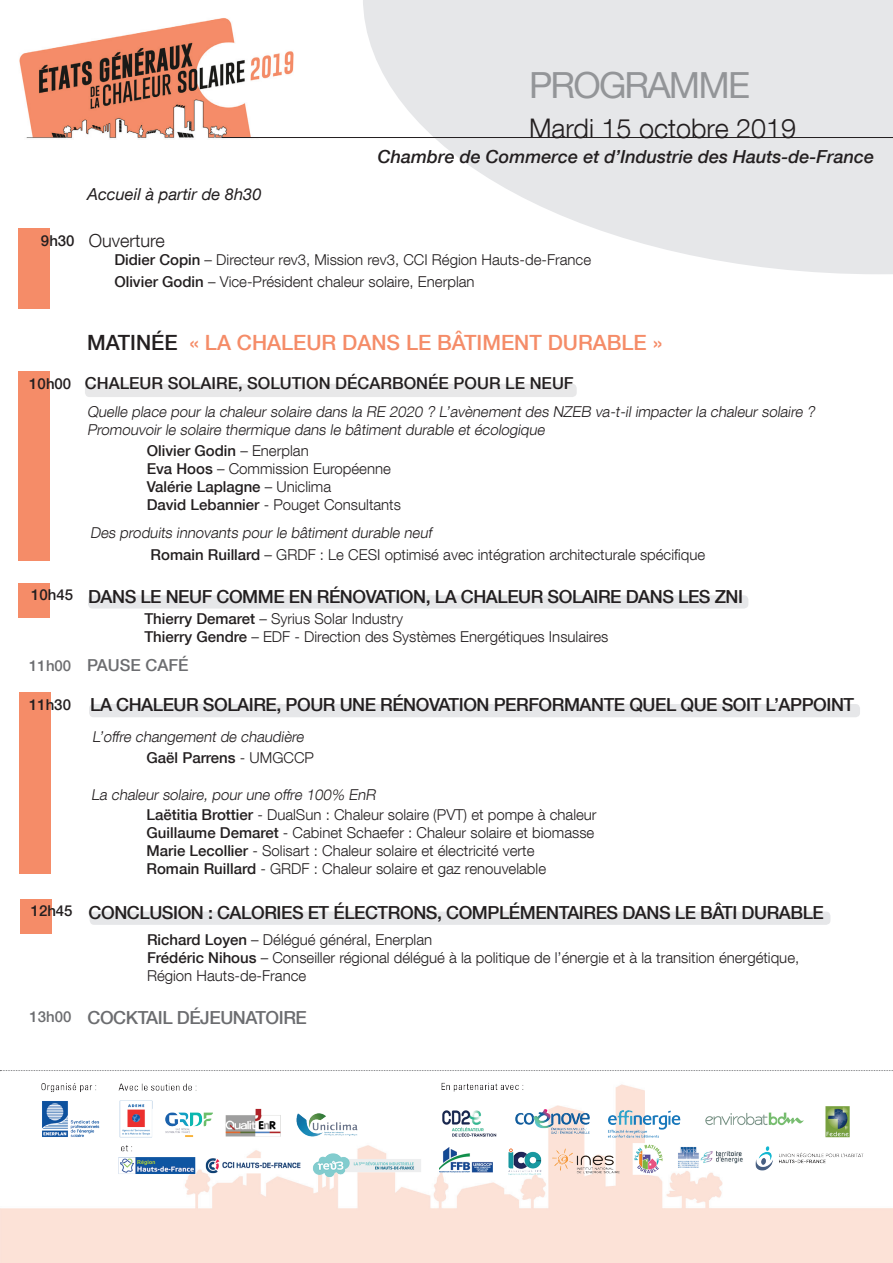
<style>
.page{position:relative;width:893px;height:1263px;background:#fff}
.page>*{position:absolute;margin:0;border:0;box-sizing:border-box;transform-origin:0 0}
.t1{font:36px "Helvetica Neue LT Com";letter-spacing:-.05em;color:#939598}
.t2{font:300 27px "Helvetica Neue LT Com";color:#231f20}
.t3{font:500 21px "Helvetica Neue LT Com";color:#f58c68}
.t4{font:500 18px "Helvetica Neue LT Com";letter-spacing:-.025em;color:#231f20}
.t5{font:italic 500 18px "Helvetica Neue LT Com";color:#231f20}
.t6{font:500 18px "Helvetica Neue LT Com";letter-spacing:-.025em;color:#6c6d70}
.t7{font:300 18px "Helvetica Neue LT Com";color:#231f20}
.t8{font:500 16.5px "Helvetica Neue LT Com";color:#231f20}
.t9{font:italic 16.5px "Helvetica Neue LT Com";color:#231f20}
.t10{font:500 16.5px "Helvetica Neue LT Com";color:#6c6d70}
.t11{font:300 15px/18px "Helvetica Neue LT Com";color:#231f20}
.t12{font:italic 300 15px/18px "Helvetica Neue LT Com";color:#231f20}
.t13{font:500 15px "Helvetica Neue LT Com";color:#231f20}
.t14{font:500 15px "Helvetica Neue LT Com";color:#6c6d70}
.s1{font-weight:500}
.s2{color:#231f20}
.s3{font-style:italic}
.s4{font-size:15px}
.s5{font-weight:300}
</style>
<div class="page">
<svg style="left:363px;top:0;width:530px;height:274px;fill:#e6e7e9"></svg>
<div style="left:88px;top:595px;width:660px;height:13px;background:#e6e7e9;border-radius:4px"></div>
<div style="left:89px;top:704px;width:771px;height:13px;background:#e6e7e9;border-radius:4px"></div>
<div style="left:85px;top:384px;width:492px;height:13px;background:#e8e8e9;border-radius:4px"></div>
<img style="left:0;top:1185px;width:893px;height:78px">
<img style="left:19px;top:18px;width:275px;height:121px">
<hr style="left:222px;top:137px;width:671px;height:1px;background:#231f20">
<img style="left:41px;top:1082px;width:823px;height:103px">
<div style="left:18px;top:371px;width:32px;height:189px;background:#f58c68"></div>
<div style="left:18px;top:228px;width:32px;height:80px;background:#f58c68"></div>
<div style="left:19px;top:693px;width:31px;height:181px;background:#f58c68"></div>
<div style="left:18px;top:583px;width:32px;height:35px;background:#f58c68"></div>
<div style="left:90px;top:911px;width:740px;height:14px;background:#e6e7e9;border-radius:4px"></div>
<div style="left:20px;top:899px;width:31px;height:35px;background:#f58c68"></div>
<svg style="left:0;top:1070px;width:893px;height:1px"></svg>
<h1 class="t1" style="left:529px;top:63px;width:222px">PROGRAMME</h1>
<h2 class="t2" style="left:529px;top:112px;width:269px">Mardi 15 octobre 2019</h2>
<p class="t9" style="left:87px;top:184px;width:176px">Accueil à partir de 8h30</p>
<p class="t5" style="left:378px;top:146px;width:498px">Chambre de Commerce et d’Industrie des Hauts-de-France</p>
<p class="t13" style="left:41px;top:232px;width:35px">9h30</p>
<p class="t7" style="left:89px;top:230px;width:78px">Ouverture</p>
<p class="t11" style="left:114px;top:249px;width:478px;line-height:21.6px"><span class="s1">Didier Copin</span> – Directeur rev3, Mission rev3, CCI Région Hauts-de-France<br><span class="s1">Olivier Godin</span> – Vice-Président chaleur solaire, Enerplan</p>
<p class="t13" style="left:29px;top:375px;width:43px">10h00</p>
<h3 class="t3" style="left:87px;top:330px;width:577px"><span class="s2">MATINÉE</span> « LA CHALEUR DANS LE BÂTIMENT DURABLE »</h3>
<p class="t8" style="left:85px;top:373px;width:490px">CHALEUR SOLAIRE, SOLUTION DÉCARBONÉE POUR LE NEUF</p>
<p class="t12" style="left:87px;top:402px;width:732px">Quelle place pour la chaleur solaire dans la RE 2020 ? L’avènement des NZEB va-t-il impacter la chaleur solaire ?<br>Promouvoir le solaire thermique dans le bâtiment durable et écologique</p>
<p class="t11" style="left:147px;top:441px;width:256px"><span class="s1">Olivier Godin</span> – Enerplan<br><span class="s1">Eva Hoos</span> – Commission Européenne<br><span class="s1">Valérie Laplagne</span> – Uniclima<br><span class="s1">David Lebannier</span> - Pouget Consultants</p>
<p class="t11" style="left:151px;top:522px;width:556px;line-height:21.6px;text-indent:-61px"><span class="s3">Des produits innovants pour le bâtiment durable neuf<br></span><span class="s1">Romain Ruillard</span> – GRDF : Le CESI optimisé avec intégration architecturale spécifique</p>
<p class="t4" style="left:31px;top:585px;width:713px"><span class="s4">10h45</span> DANS LE NEUF COMME EN RÉNOVATION, LA CHALEUR SOLAIRE DANS LES ZNI</p>
<p class="t11" style="left:144px;top:610px;width:465px"><span class="s1">Thierry Demaret</span> – Syrius Solar Industry<br><span class="s1">Thierry Gendre</span> – EDF - Direction des Systèmes Energétiques Insulaires</p>
<p class="t14" style="left:29px;top:657px;width:43px">11h00</p>
<p class="t10" style="left:87px;top:655px;width:103px">PAUSE CAFÉ</p>
<p class="t4" style="left:29px;top:693px;width:827px"><span class="s4">11h30</span> LA CHALEUR SOLAIRE, POUR UNE RÉNOVATION PERFORMANTE QUEL QUE SOIT L’APPOINT</p>
<p class="t13" style="left:146px;top:749px;width:169px">Gaël Parrens <span class="s5">- UMGCCP</span></p>
<p class="t12" style="left:92px;top:728px;width:216px">L’offre changement de chaudière</p>
<p class="t11" style="left:146px;top:785px;width:452px;line-height:19.6px;text-indent:-55px"><span class="s3">La chaleur solaire, pour une offre 100% EnR<br></span><span class="s1">Laëtitia Brottier</span> - DualSun : Chaleur solaire (PVT) et pompe à chaleur</p>
<p class="t11" style="left:146px;top:823px;width:449px"><span class="s1">Guillaume Demaret</span> - Cabinet Schaefer : Chaleur solaire et biomasse<br><span class="s1">Marie Lecollier</span> - Solisart : Chaleur solaire et électricité verte<br><span class="s1">Romain Ruillard</span> - GRDF : Chaleur solaire et gaz renouvelable</p>
<p class="t4" style="left:31px;top:901px;width:795px"><span class="s4">12h45</span> CONCLUSION : CALORIES ET ÉLECTRONS, COMPLÉMENTAIRES DANS LE BÂTI DURABLE</p>
<p class="t11" style="left:147px;top:930px;width:654px"><span class="s1">Richard Loyen</span> – Délégué général, Enerplan<br><span class="s1">Frédéric Nihous</span> – Conseiller régional délégué à la politique de l’énergie et à la transition énergétique,<br>Région Hauts-de-France</p>
<p class="t6" style="left:30px;top:1007px;width:279px"><span class="s4">13h00</span> COCKTAIL DÉJEUNATOIRE</p>
</div>
